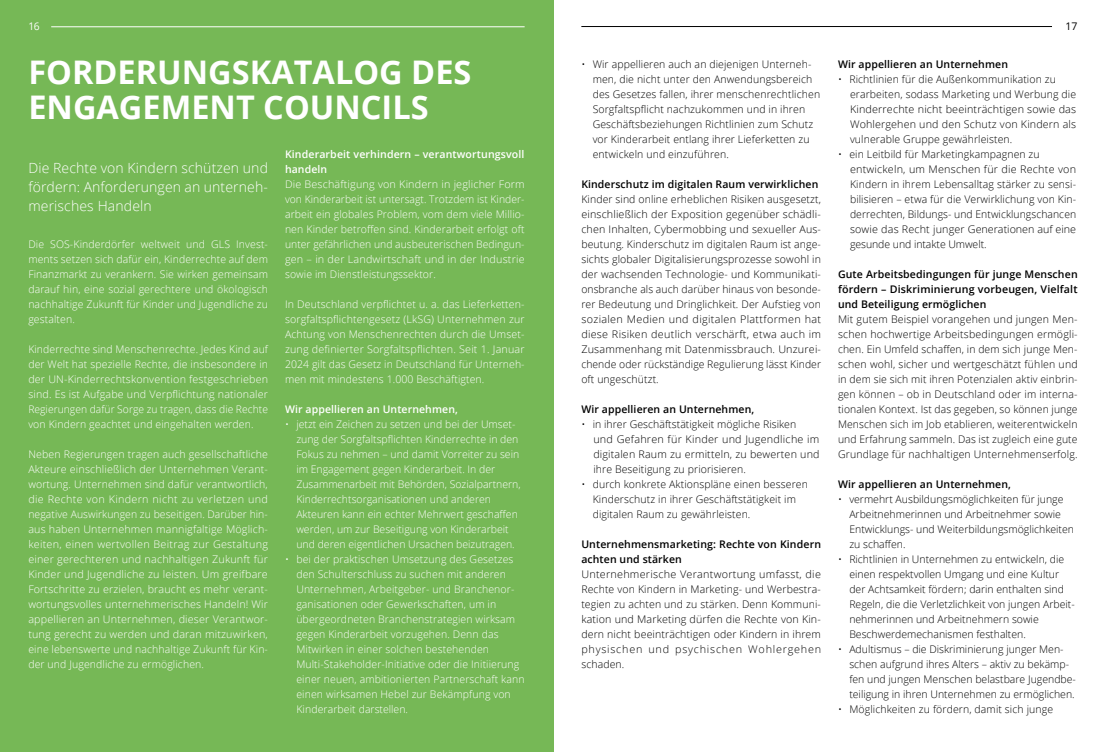
<style>
.page{position:relative;width:1106px;height:752px;background:#fff}
.page>*{position:absolute;margin:0;border:0;box-sizing:border-box;transform-origin:0 0}
.HL{font:700 32.5px/34.5px "Open Sans";color:#fff}
.intro_text{font:300 14px/19px "Open Sans";letter-spacing:.01em;color:#fff;text-align:justify}
.Body{font:300 10.5px/15px "Open Sans";letter-spacing:.005em;color:#000}
.Body_-_weiß{font:300 10.5px/15px "Open Sans";letter-spacing:.01em;color:#fff;text-align:justify}
.Bullet_text{font:300 10.5px/15px "Open Sans";letter-spacing:.01em;color:#000;text-align:justify}
.SL{font:600 10.5px/15px "Open Sans";letter-spacing:.01em;color:#000}
.intro_text-2{font:300 10.5px/15px "Open Sans";letter-spacing:.01em;color:#fff;text-align:justify}
.SL_-_weiß{font:600 10.5px/15px "Open Sans";letter-spacing:.01em;color:#fff}
.Body-2{font:600 10.5px "Open Sans";letter-spacing:.01em;color:#000}
.Body-3{font:10.5px "Open Sans";color:#fff}
.t1{font:10.5px "Open Sans";color:#000}
</style>
<div class="page">
<div style="left:0;top:0;width:553px;height:751px;background:#76b856"></div>
<hr style="left:581px;top:26px;width:471px;height:1px;background:#000">
<hr style="left:51px;top:27px;width:473px;height:1px;background:#fff">
<p class="Body-3" style="left:28px;top:19px;width:13px">16</p>
<p class="t1" style="left:1065px;top:19px;width:14px">17</p>
<p class="HL" style="left:28px;top:54px;width:444px">FORDERUNGSKATALOG DES<br>ENGAGEMENT COUNCILS</p>
<p class="Body" style="left:592px;top:56px;width:229px;text-indent:-11px">• Wir appellieren auch an diejenigen Unterneh&shy;men, die nicht unter den Anwendungsbereich des Gesetzes fallen, ihrer menschenrechtlichen Sorgfaltspflicht nachzukommen und in ihren Geschäftsbeziehungen Richtlinien zum Schutz vor Kinderarbeit entlang ihrer Lieferketten zu entwickeln und einzuführen.</p>
<p class="SL" style="left:581px;top:176px;width:238px">Kinderschutz im digitalen Raum verwirklichen</p>
<p class="Body" style="left:581px;top:191px;width:241px;text-align:justify">Kinder sind online erheblichen Risiken ausgesetzt, einschließlich der Exposition gegenüber schädli&shy;chen Inhalten, Cybermobbing und sexueller Aus&shy;beutung. Kinderschutz im digitalen Raum ist ange&shy;sichts globaler Digitalisierungsprozesse sowohl in der wachsenden Technologie- und Kommunikati&shy;onsbranche als auch darüber hinaus von besonde&shy;rer Bedeutung und Dringlichkeit. Der Aufstieg von sozialen Medien und digitalen Plattformen hat diese Risiken deutlich verschärft, etwa auch im Zusammenhang mit Datenmissbrauch. Unzurei&shy;chende oder rückständige Regulierung lässt Kinder oft ungeschützt.</p>
<p class="SL" style="left:581px;top:401px;width:174px">Wir appellieren an Unternehmen,</p>
<p class="Body" style="left:581px;top:416px;width:216px">• in ihrer Geschäftstätigkeit mögliche Risiken</p>
<p class="Bullet_text" style="left:593px;top:431px;width:228px">und Gefahren für Kinder und Jugendliche im digitalen Raum zu ermitteln, zu bewerten und ihre Beseitigung zu priorisieren.</p>
<p class="Body" style="left:592px;top:476px;width:217px;text-indent:-11px">• durch konkrete Aktionspläne einen besseren<br>Kinderschutz in ihrer Geschäftstätigkeit im digitalen Raum zu gewährleisten.</p>
<p class="SL" style="left:581px;top:536px;width:241px">Unternehmensmarketing: Rechte von Kindern achten und stärken</p>
<p class="Body" style="left:581px;top:566px;width:241px;text-align:justify">Unternehmerische Verantwortung umfasst, die Rechte von Kindern in Marketing- und Werbestra&shy;tegien zu achten und zu stärken. Denn Kommuni&shy;kation und Marketing dürfen die Rechte von Kin&shy;dern nicht beeinträchtigen oder Kindern in ihrem physischen und psychischen Wohlergehen schaden.</p>
<p class="SL_-_weiß" style="left:285px;top:146px;width:241px">Kinderarbeit verhindern – verantwortungsvoll handeln</p>
<p class="Body_-_weiß" style="left:285px;top:176px;width:241px">Die Beschäftigung von Kindern in jeglicher Form von Kinderarbeit ist untersagt. Trotzdem ist Kinder&shy;arbeit ein globales Problem, vom dem viele Millio&shy;nen Kinder betroffen sind. Kinderarbeit erfolgt oft unter gefährlichen und ausbeuterischen Bedingun&shy;gen – in der Landwirtschaft und in der Industrie sowie im Dienstleistungssektor.</p>
<p class="Body_-_weiß" style="left:285px;top:296px;width:241px">In Deutschland verpflichtet u. a. das Lieferketten&shy;sorgfaltspflichtengesetz (LkSG) Unternehmen zur Achtung von Menschenrechten durch die Umset&shy;zung definierter Sorgfaltspflichten. Seit 1. Januar 2024 gilt das Gesetz in Deutschland für Unterneh&shy;men mit mindestens 1.000 Beschäftigten.</p>
<p class="SL_-_weiß" style="left:285px;top:401px;width:174px">Wir appellieren an Unternehmen,</p>
<p class="Body_-_weiß" style="left:296px;top:416px;width:226px;text-align:left;text-indent:-11px">• jetzt ein Zeichen zu setzen und bei der Umset&shy;zung der Sorgfaltspflichten Kinderrechte in den Fokus zu nehmen – und damit Vorreiter zu sein im Engagement gegen Kinderarbeit. In der Zusammenarbeit mit Behörden, Sozialpartnern, Kinderrechtsorganisationen und anderen Akteuren kann ein echter Mehrwert geschaffen werden, um zur Beseitigung von Kinderarbeit und deren eigentlichen Ursachen beizutragen.</p>
<p class="Body_-_weiß" style="left:296px;top:551px;width:230px;text-align:left;text-indent:-11px">• bei der praktischen Umsetzung des Gesetzes den Schulterschluss zu suchen mit anderen Unternehmen, Arbeitgeber- und Branchenor&shy;ganisationen oder Gewerkschaften, um in übergeordneten Branchenstrategien wirksam gegen Kinderarbeit vorzugehen. Denn das Mitwirken in einer solchen bestehenden Multi-Stakeholder-Initiative oder die Initiierung einer neuen, ambitionierten Partnerschaft kann einen wirksamen Hebel zur Bekämpfung von Kinderarbeit darstellen.</p>
<p class="intro_text" style="left:28px;top:158px;width:241px">Die Rechte von Kindern schützen und fördern: Anforderungen an unterneh&shy;merisches Handeln</p>
<p class="intro_text-2" style="left:28px;top:236px;width:241px">Die SOS-Kinderdörfer weltweit und GLS Invest&shy;ments setzen sich dafür ein, Kinderrechte auf dem Finanzmarkt zu verankern. Sie wirken gemeinsam darauf hin, eine sozial gerechtere und ökologisch nachhaltige Zukunft für Kinder und Jugendliche zu gestalten.</p>
<p class="Body_-_weiß" style="left:28px;top:341px;width:241px">Kinderrechte sind Menschenrechte. Jedes Kind auf der Welt hat spezielle Rechte, die insbesondere in der UN-Kinderrechtskonvention festgeschrieben sind. Es ist Aufgabe und Verpflichtung nationaler Regierungen dafür Sorge zu tragen, dass die Rechte von Kindern geachtet und eingehalten werden.</p>
<p class="Body_-_weiß" style="left:28px;top:446px;width:241px">Neben Regierungen tragen auch gesellschaftliche Akteure einschließlich der Unternehmen Verant&shy;wortung. Unternehmen sind dafür verantwortlich, die Rechte von Kindern nicht zu verletzen und negative Auswirkungen zu beseitigen. Darüber hin&shy;aus haben Unternehmen mannigfaltige Möglich&shy;keiten, einen wertvollen Beitrag zur Gestaltung einer gerechteren und nachhaltigen Zukunft für Kinder und Jugendliche zu leisten. Um greifbare Fortschritte zu erzielen, braucht es mehr verant&shy;wortungsvolles unternehmerisches Handeln! Wir appellieren an Unternehmen, dieser Verantwor&shy;tung gerecht zu werden und daran mitzuwirken, eine lebenswerte und nachhaltige Zukunft für Kin&shy;der und Jugendliche zu ermöglichen.</p>
<p class="SL" style="left:838px;top:56px;width:171px">Wir appellieren an Unternehmen</p>
<p class="Body" style="left:838px;top:71px;width:219px">• Richtlinien für die Außenkommunikation zu</p>
<p class="Bullet_text" style="left:850px;top:86px;width:228px">erarbeiten, sodass Marketing und Werbung die Kinderrechte nicht beeinträchtigen sowie das Wohlergehen und den Schutz von Kindern als vulnerable Gruppe gewährleisten.</p>
<p class="Body" style="left:838px;top:146px;width:203px">• ein Leitbild für Marketingkampagnen zu</p>
<p class="Bullet_text" style="left:850px;top:161px;width:228px">entwickeln, um Menschen für die Rechte von Kindern in ihrem Lebensalltag stärker zu sensi&shy;bilisieren – etwa für die Verwirklichung von Kin&shy;derrechten, Bildungs- und Entwicklungschancen sowie das Recht junger Generationen auf eine gesunde und intakte Umwelt.</p>
<p class="SL" style="left:838px;top:266px;width:241px;text-align:justify">Gute Arbeitsbedingungen für junge Menschen fördern – Diskriminierung vorbeugen, Vielfalt und Beteiligung ermöglichen</p>
<p class="Body" style="left:838px;top:311px;width:241px;text-align:justify">Mit gutem Beispiel vorangehen und jungen Men&shy;schen hochwertige Arbeitsbedingungen ermögli&shy;chen. Ein Umfeld schaffen, in dem sich junge Men&shy;schen wohl, sicher und wertgeschätzt fühlen und in dem sie sich mit ihren Potenzialen aktiv einbrin&shy;gen können – ob in Deutschland oder im interna&shy;tionalen Kontext. Ist das gegeben, so können junge Menschen sich im Job etablieren, weiterentwickeln und Erfahrung sammeln. Das ist zugleich eine gute Grundlage für nachhaltigen Unternehmenserfolg.</p>
<p class="Body-2" style="left:838px;top:477px;width:174px">Wir appellieren an Unternehmen,</p>
<p class="Body" style="left:849px;top:491px;width:226px;text-indent:-11px">• vermehrt Ausbildungsmöglichkeiten für junge Arbeitnehmerinnen und Arbeitnehmer sowie Entwicklungs- und Weiterbildungsmöglichkeiten zu schaffen.</p>
<p class="Body" style="left:849px;top:551px;width:227px;text-indent:-11px">• Richtlinien in Unternehmen zu entwickeln, die einen respektvollen Umgang und eine Kultur der Achtsamkeit fördern; darin enthalten sind Regeln, die die Verletzlichkeit von jungen Arbeit&shy;nehmerinnen und Arbeitnehmern sowie Beschwerdemechanismen festhalten.</p>
<p class="Body" style="left:849px;top:641px;width:228px;text-indent:-11px">• Adultismus – die Diskriminierung junger Men&shy;schen aufgrund ihres Alters – aktiv zu bekämp&shy;fen und jungen Menschen belastbare Jugendbe&shy;teiligung in ihren Unternehmen zu ermöglichen.</p>
<p class="Body" style="left:838px;top:701px;width:217px">• Möglichkeiten zu fördern, damit sich junge</p>
</div>
